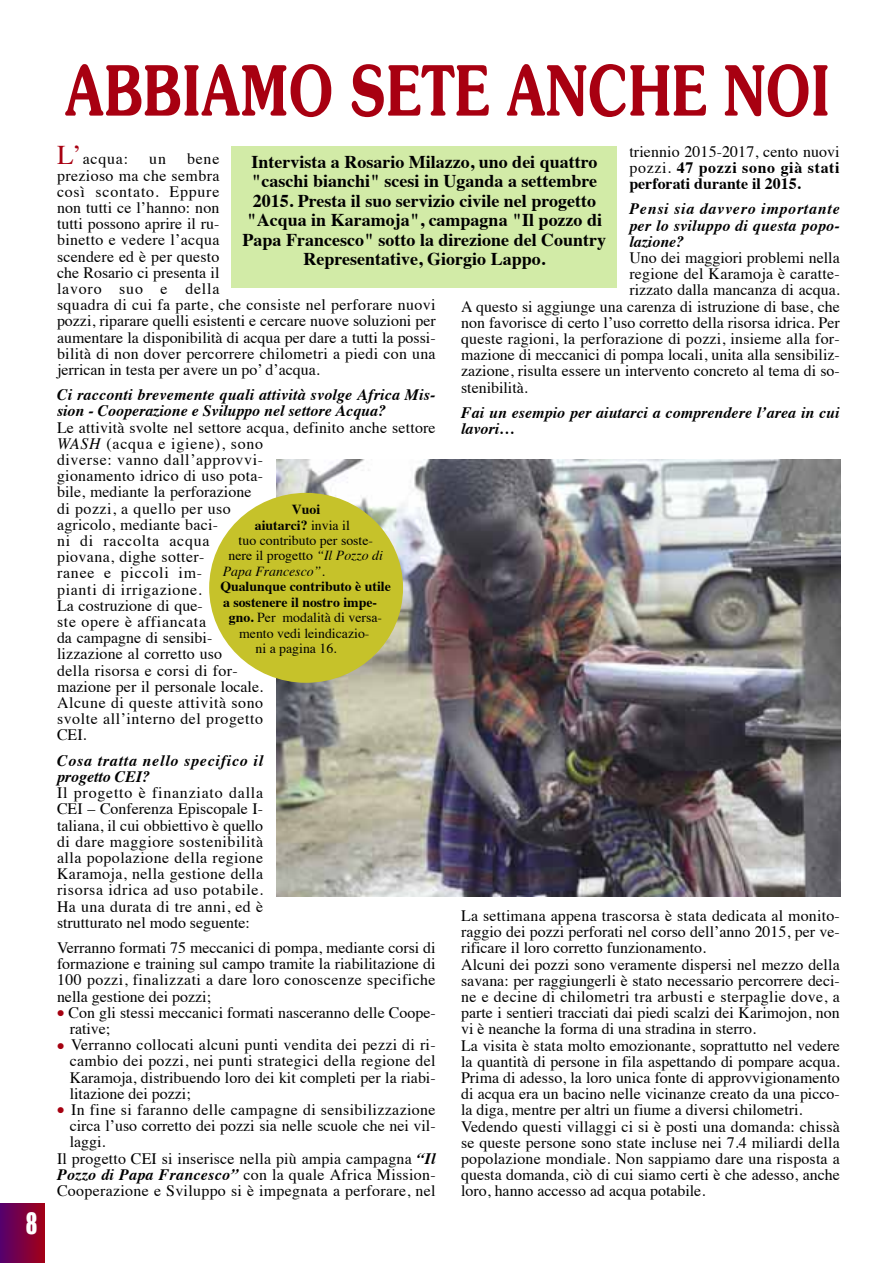
<style>
.page{position:relative;width:893px;height:1263px;background:#fff}
.page>*{position:absolute;margin:0;border:0;box-sizing:border-box;transform-origin:0 0}
.t1{font:600 69.75px "Souvenir IT Cby BT";color:#a80011;scale:.76 1}
.t2{font:27px "Impact";color:#fff;scale:.8 1}
.t3{font:700 18px/19.5px "Times";color:#000;text-align:center}
.t4{font:15.9px/16.2px "Times";color:#000}
.t5{font:15.9px/16.2px "Times";letter-spacing:.025em;color:#000}
.t6{font:italic 700 15.9px/16.2px "Times";letter-spacing:.015em;color:#000}
.t7{font:15.9px "Times";letter-spacing:.02em;color:#000}
.t8{font:700 15.9px/16.2px "Times";color:#000;text-align:justify}
.t9{font:italic 700 15.9px/16.2px "Times";letter-spacing:.05em;color:#000}
.t10{font:13.8px "Times";color:#000}
.t11{font:700 13.8px "Times";color:#000}
.t12{font:italic 13.8px "Times";color:#000}
.s1{font-size:27px;color:#a80011}
.s2{font-weight:400}
.s3{font-style:italic}
.s4{font-size:21px;color:#a50010}
.s5{font-weight:700;font-style:italic}
.s6{font-weight:700}
</style>
<div class="page">
<div style="left:0;top:1203px;width:45px;height:60px;background:linear-gradient(to right,#55006d,#a30016)"></div>
<img style="left:277px;top:460px;width:564px;height:436px">
<div style="left:209px;top:493px;width:194px;height:190px;background:#c6c22a;border-radius:50%"></div>
<div style="left:231px;top:146px;width:386px;height:141px;background:#d2eba7"></div>
<h2 class="t2" style="left:26px;top:1207px;width:16px">8</h2>
<h1 class="t1" style="left:65px;top:47px;width:1008px">ABBIAMO SETE ANCHE NOI</h1>
<p class="t4" style="left:57px;top:152px;width:73px"><span class="s1">L’</span>acqua:</p>
<p class="t4" style="left:149px;top:152px;width:18px">un</p>
<p class="t8" style="left:629px;top:145px;width:212px"><span class="s2">triennio 2015-2017, cento nuovi pozzi.</span> 47 pozzi sono già stati perforati durante il 2015.</p>
<p class="t6" style="left:629px;top:202px;width:212px;text-align:justify">Pensi sia davvero importante per lo sviluppo di questa popo&shy;lazione?</p>
<p class="t4" style="left:629px;top:251px;width:212px">Uno dei maggiori problemi nella</p>
<p class="t4" style="left:629px;top:267px;width:212px">regione del Karamoja è caratte-</p>
<p class="t4" style="left:629px;top:283px;width:212px">rizzato dalla mancanza di acqua.</p>
<p class="t4" style="left:461px;top:300px;width:380px">A questo si aggiunge una carenza di istruzione di base, che</p>
<p class="t4" style="left:461px;top:316px;width:380px">non favorisce di certo l’uso corretto della risorsa idrica. Per</p>
<p class="t4" style="left:461px;top:332px;width:380px">queste ragioni, la perforazione di pozzi, insieme alla for-</p>
<p class="t4" style="left:461px;top:348px;width:380px">mazione di meccanici di pompa locali, unita alla sensibiliz-</p>
<p class="t4" style="left:461px;top:364px;width:380px">zazione, risulta essere un intervento concreto al tema di so-</p>
<p class="t4" style="left:461px;top:381px;width:68px">stenibilità.</p>
<p class="t6" style="left:461px;top:406px;width:380px">Fai un esempio per aiutarci a comprendere l’area in cui lavori…</p>
<p class="t4" style="left:57px;top:152px;width:380px;text-indent:130px">bene<br>prezioso ma che sembra<br>così scontato. Eppure<br>non tutti ce l’hanno: non<br>tutti possono aprire il ru-<br>binetto e vedere l’acqua<br>scendere ed è per questo<br>che Rosario ci presenta il<br>lavoro suo e della<br>squadra di cui fa parte, che consiste nel perforare nuovi pozzi, riparare quelli esistenti e cercare nuove soluzioni per aumentare la disponibilità di acqua per dare a tutti la possi&shy;bilità di non dover percorrere chilometri a piedi con una jerrican in testa per avere un po’ d’acqua.</p>
<p class="t6" style="left:57px;top:388px;width:380px">Ci racconti brevemente quali attività svolge Africa Mis&shy;sion - Cooperazione e Sviluppo nel settore Acqua?</p>
<p class="t5" style="left:57px;top:421px;width:380px">Le attività svolte nel settore acqua, definito anche settore<br><span class="s3">WASH</span> (acqua e igiene), sono<br>diverse: vanno dall’approvvi-<br>gionamento idrico di uso pota-<br>bile, mediante la perforazione<br>di pozzi, a quello per uso<br>agricolo, mediante baci-<br>ni di raccolta acqua<br>piovana, dighe sotter-<br>ranee e piccoli im-<br>pianti di irrigazione.<br>La costruzione di que-<br>ste opere è affiancata<br>da campagne di sensibi-<br>lizzazione al corretto uso<br>della risorsa e corsi di for-<br>mazione per il personale locale.<br>Alcune di queste attività sono<br>svolte all’interno del progetto<br>CEI.</p>
<p class="t9" style="left:57px;top:754px;width:208px">Cosa tratta nello specifico il progetto CEI?</p>
<p class="t4" style="left:57px;top:786px;width:208px;text-align:justify">Il progetto è finanziato dalla CEI – Conferenza Episcopale I&shy;taliana, il cui obbiettivo è quello di dare maggiore sostenibilità alla popolazione della regione Karamoja, nella gestione della risorsa idrica ad uso potabile.<br>Ha una durata di tre anni, ed è strutturato nel modo seguente:</p>
<p class="t4" style="left:57px;top:941px;width:380px;text-align:justify">Verranno formati 75 meccanici di pompa, mediante corsi di formazione e training sul campo tramite la riabilitazione di 100 pozzi, finalizzati a dare loro conoscenze specifiche nella gestione dei pozzi;</p>
<p class="t4" style="left:70px;top:1006px;width:367px;text-indent:-13px"><span class="s4">•</span> Con gli stessi meccanici formati nasceranno delle Coope&shy;rative;</p>
<p class="t4" style="left:70px;top:1038px;width:367px;text-align:justify;text-indent:-13px"><span class="s4">•</span> Verranno collocati alcuni punti vendita dei pezzi di ri&shy;cambio dei pozzi, nei punti strategici della regione del Karamoja, distribuendo loro dei kit completi per la riabi&shy;litazione dei pozzi;</p>
<p class="t5" style="left:57px;top:1103px;width:380px"><span class="s4">•</span> In fine si faranno delle campagne di sensibilizzazione</p>
<p class="t4" style="left:70px;top:1119px;width:367px">circa l’uso corretto dei pozzi sia nelle scuole che nei vil-</p>
<p class="t4" style="left:70px;top:1135px;width:37px">laggi.</p>
<p class="t4" style="left:57px;top:1151px;width:380px">Il progetto CEI si inserisce nella più ampia campagna <span class="s5">“Il</span></p>
<p class="t7" style="left:57px;top:1168px;width:380px"><span class="s5">Pozzo di Papa Francesco”</span> con la quale Africa Mission-</p>
<p class="t7" style="left:57px;top:1184px;width:380px">Cooperazione e Sviluppo si è impegnata a perforare, nel</p>
<p class="t3" style="left:243px;top:153px;width:365px">Intervista a Rosario Milazzo, uno dei quattro "caschi bianchi" scesi in Uganda a settembre 2015. Presta il suo servizio civile nel progetto "Acqua in Karamoja", campagna "Il pozzo di Papa Francesco" sotto la direzione del Country Representative, Giorgio Lappo.</p>
<p class="t11" style="left:292px;top:504px;width:30px">Vuoi</p>
<p class="t11" style="left:255px;top:519px;width:97px">aiutarci? <span class="s2">invia il</span></p>
<p class="t10" style="left:239px;top:535px;width:136px">tuo contributo per soste-</p>
<p class="t10" style="left:229px;top:550px;width:156px">nere il progetto <span class="s3">“Il Pozzo di</span></p>
<p class="t12" style="left:223px;top:565px;width:103px">Papa Francesco”.</p>
<p class="t11" style="left:220px;top:581px;width:172px">Qualunque contributo è utile</p>
<p class="t11" style="left:223px;top:596px;width:156px">a sostenere il nostro impe-</p>
<p class="t10" style="left:229px;top:612px;width:155px"><span class="s6">gno.</span> Per modalità di versa-</p>
<p class="t10" style="left:239px;top:627px;width:132px">mento vedi leindicazio-</p>
<p class="t10" style="left:255px;top:643px;width:83px">ni a pagina 16.</p>
<p class="t4" style="left:461px;top:909px;width:380px">La settimana appena trascorsa è stata dedicata al monito&shy;raggio dei pozzi perforati nel corso dell’anno 2015, per ve&shy;rificare il loro corretto funzionamento.<br>Alcuni dei pozzi sono veramente dispersi nel mezzo della savana: per raggiungerli è stato necessario percorrere deci&shy;ne e decine di chilometri tra arbusti e sterpaglie dove, a parte i sentieri tracciati dai piedi scalzi dei Karimojon, non vi è neanche la forma di una stradina in sterro.<br>La visita è stata molto emozionante, soprattutto nel vedere la quantità di persone in fila aspettando di pompare acqua.<br>Prima di adesso, la loro unica fonte di approvvigionamento di acqua era un bacino nelle vicinanze creato da una picco&shy;la diga, mentre per altri un fiume a diversi chilometri.<br>Vedendo questi villaggi ci si è posti una domanda: chissà se queste persone sono state incluse nei 7.4 miliardi della popolazione mondiale. Non sappiamo dare una risposta a questa domanda, ciò di cui siamo certi è che adesso, anche loro, hanno accesso ad acqua potabile.</p>
</div>
